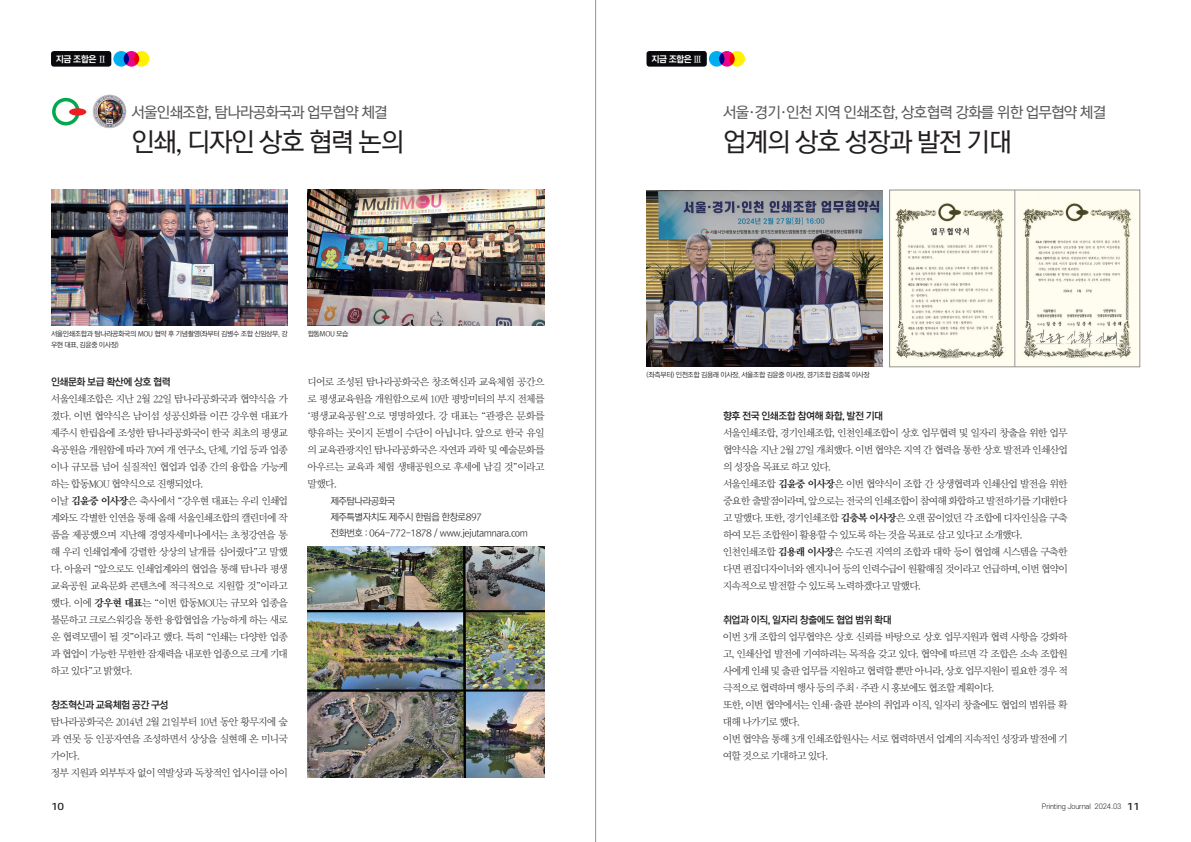
<style>
.page{position:relative;width:1191px;height:842px;background:#fff}
.page>*{position:absolute;margin:0;border:0;box-sizing:border-box;transform-origin:0 0}
.t1{font:26px "Rix M Go PM";letter-spacing:-.05em;color:#231f20}
.t2{font:15px "Rix M Go PM";letter-spacing:-.05em;color:#57585a}
.t3{font:10px/17px "Rix Mj L";letter-spacing:-.065em;color:#231f20;scale:1.05 1}
.t4{font:10px "Rix M Go PB";letter-spacing:-.05em;color:#231f20}
.t5{font:9.5px/16px "Rix M Go PL";letter-spacing:-.05em;color:#231f20}
.t6{font:9px "Rix M Go PEB";letter-spacing:-.05em;color:#fff}
.t7{font:500 9px "S Core Dream 5";color:#231f20;scale:1.2 1}
.t8{font:7px/11px "Rix M Go PR";letter-spacing:-.05em;color:#231f20}
.t9{font:300 7px "S Core Dream 3";letter-spacing:-.02em;color:#231f20}
.s1{font-family:"Rix Mj EB"}
.s2{font-size:9.6px}
.s3{font-family:"Gulim"}
.s4{font-family:"S Core Dream 5";font-weight:500;font-size:9px}
</style>
<div class="page">
<hr style="left:595px;top:0;width:1px;height:842px;background:#939598">
<div style="left:646px;top:51px;width:61px;height:16px;background:#08080d;border-radius:3px"></div>
<div style="left:51px;top:51px;width:60px;height:16px;background:#08080d;border-radius:3px"></div>
<div style="left:709px;top:51px;width:15px;height:16px;background:#00aeef;border-radius:50%"></div>
<svg style="left:719px;top:51px;width:15px;height:16px"></svg>
<svg style="left:729px;top:51px;width:16px;height:16px"></svg>
<svg style="left:113px;top:51px;width:16px;height:16px"></svg>
<svg style="left:124px;top:51px;width:15px;height:16px"></svg>
<svg style="left:134px;top:51px;width:15px;height:16px"></svg>
<img style="left:646px;top:191px;width:236px;height:176px">
<img style="left:51px;top:190px;width:237px;height:136px">
<img style="left:308px;top:190px;width:236px;height:136px">
<img style="left:308px;top:547px;width:236px;height:231px">
<img style="left:92px;top:94px;width:35px;height:35px">
<svg style="left:52px;top:98px;width:28px;height:27px"></svg>
<div style="left:69px;top:108px;width:17px;height:8px;background:#ee1d23;border-radius:50%"></div>
<svg style="left:889px;top:190px;width:251px;height:177px;fill:#fffdf0"></svg>
<hr style="left:1014px;top:190px;width:1px;height:177px;background:#939598">
<p class="t6" style="left:56px;top:54px;width:52px">지금 조합은 <span class="s1">Ⅱ</span></p>
<p class="t6" style="left:651px;top:54px;width:52px">지금 조합은 <span class="s1">Ⅲ</span></p>
<h2 class="t2" style="left:131px;top:104px;width:258px">서울인쇄조합, 탐나라공화국과 업무협약 체결</h2>
<h1 class="t1" style="left:131px;top:128px;width:274px">인쇄, 디자인 상호 협력 논의</h1>
<h2 class="t2" style="left:723px;top:104px;width:384px">서울·경기·인천 지역 인쇄조합, 상호협력 강화를 위한 업무협약 체결</h2>
<h1 class="t1" style="left:723px;top:128px;width:290px">업계의 상호 성장과 발전 기대</h1>
<p class="t8" style="left:51px;top:328px;width:238px">서울인쇄조합과 탐나라공화국의 MOU 협약 후 기념촬영(좌부터 김병수 조합 신임상무, 강 우현 대표, 김윤중 이사장)</p>
<p class="t8" style="left:308px;top:328px;width:42px">합동MOU 모습</p>
<p class="t4" style="left:51px;top:377px;width:121px">인쇄문화 보급 확산에 상호 협력</p>
<p class="t3" style="left:51px;top:390px;width:227px">서울인쇄조합은 지난 <span class="s2">2</span>월 <span class="s2">22</span>일 탐나라공화국과 협약식을 가 졌다<span class="s2">.</span> 이번 협약식은 남이섬 성공신화를 이끈 강우현 대표가 제주시 한립읍에 조성한 탐나라공화국이 한국 최초의 평생교 육공원을 개원함에 따라 <span class="s2">70</span>여 개 연구소<span class="s2">,</span> 단체<span class="s2">,</span> 기업 등과 업종 이나 규모를 넘어 실질적인 협업과 업종 간의 융합을 가능케 하는 합동<span class="s2">MOU</span> 협약식으로 진행되었다<span class="s2">.<br></span>이날 <span class="s1">김윤중 이사장</span>은 축사에서 <span class="s3">“</span>강우현 대표는 우리 인쇄업 계와도 각별한 인연을 통해 올해 서울인쇄조합의 캘린더에 작 품을 제공했으며 지난해 경영자세미나에서는 초청강연을 통 해 우리 인쇄업계에 강렬한 상상의 날개를 심어줬다<span class="s3">”</span>고 말했 다<span class="s2">.</span> 아울러 <span class="s3">“</span>앞으로도 인쇄업계와의 협업을 통해 탐나라 평생 교육공원 교육문화 콘텐츠에 적극적으로 지원할 것<span class="s3">”</span>이라고 했다<span class="s2">.</span> 이에 <span class="s1">강우현 대표</span>는 <span class="s3">“</span>이번 합동<span class="s2">MOU</span>는 규모와 업종을 불문하고 크로스워킹을 통한 융합협업을 가능하게 하는 새로 운 협력모델이 될 것<span class="s3">”</span>이라고 했다<span class="s2">.</span> 특히 <span class="s3">“</span>인쇄는 다양한 업종 과 협업이 가능한 무한한 잠재력을 내포한 업종으로 크게 기대 하고 있다<span class="s3">”</span>고 밝혔다<span class="s2">.</span></p>
<p class="t4" style="left:51px;top:700px;width:119px">창조혁신과 교육체험 공간 구성</p>
<p class="t3" style="left:51px;top:713px;width:227px">탐나라공화국은 <span class="s2">2014</span>년 <span class="s2">2</span>월 <span class="s2">21</span>일부터 <span class="s2">10</span>년 동안 황무지에 숲 과 연못 등 인공자연을 조성하면서 상상을 실현해 온 미니국 가이다<span class="s2">.<br></span>정부 지원과 외부투자 없이 역발상과 독창적인 업사이클 아이</p>
<p class="t3" style="left:307px;top:373px;width:227px;text-align:justify">디어로 조성된 탐나라공화국은 창조혁신과 교육체험 공간으 로 평생교육원을 개원함으로써 <span class="s2">10</span>만 평방미터의 부지 전체를 <span class="s3">‘</span>평생교육공원<span class="s3">’</span>으로 명명하였다<span class="s2">.</span> 강 대표는 <span class="s3">“</span>관광은 문화를 향유하는 곳이지 돈벌이 수단이 아닙니다<span class="s2">.</span> 앞으로 한국 유일 의 교육관광지인 탐나라공화국은 자연과 과학 및 예술문화를 아우르는 교육과 체험 생태공원으로 후세에 남길 것<span class="s3">”</span>이라고 말했다<span class="s2">.</span></p>
<p class="t5" style="left:330px;top:493px;width:199px">제주탐나라공화국<br>제주특별자치도 제주시 한림읍 한창로897<br>전화번호 : 064-772-1878 / www.jejutamnara.com</p>
<p class="t8" style="left:646px;top:369px;width:225px">(좌측부터) 인천조합 김용래 이사장, 서울조합 김윤중 이사장, 경기조합 김충복 이사장</p>
<p class="t4" style="left:723px;top:410px;width:162px">향후 전국 인쇄조합 참여해 화합, 발전 기대</p>
<p class="t3" style="left:723px;top:424px;width:330px">서울인쇄조합<span class="s2">,</span> 경기인쇄조합<span class="s2">,</span> 인천인쇄조합이 상호 업무협력 및 일자리 창출을 위한 업무 협약식을 지난 <span class="s2">2</span>월 <span class="s2">27</span>일 개최했다<span class="s2">.</span> 이번 협약은 지역 간 협력을 통한 상호 발전과 인쇄산업 의 성장을 목표로 하고 있다<span class="s2">.<br></span>서울인쇄조합 <span class="s1">김윤중 이사장</span>은 이번 협약식이 조합 간 상생협력과 인쇄산업 발전을 위한 중요한 출발점이라며<span class="s2">,</span> 앞으로는 전국의 인쇄조합이 참여해 화합하고 발전하기를 기대한다 고 말했다<span class="s2">.</span> 또한<span class="s2">,</span> 경기인쇄조합 <span class="s1">김충복 이사장</span>은 오랜 꿈이었던 각 조합에 디자인실을 구축 하여 모든 조합원이 활용할 수 있도록 하는 것을 목표로 삼고 있다고 소개했다<span class="s2">. </span>인천인쇄조합 <span class="s1">김용래 이사장</span>은 수도권 지역의 조합과 대학 등이 협업해 시스템을 구축한 다면 편집디자이너와 엔지니어 등의 인력수급이 원활해질 것이라고 언급하며<span class="s2">,</span> 이번 협약이 지속적으로 발전할 수 있도록 노력하겠다고 말했다<span class="s2">.</span></p>
<p class="t4" style="left:723px;top:614px;width:170px">취업과 이직, 일자리 창출에도 협업 범위 확대</p>
<p class="t3" style="left:723px;top:628px;width:330px">이번 <span class="s2">3</span>개 조합의 업무협약은 상호 신뢰를 바탕으로 상호 업무지원과 협력 사항을 강화하 고<span class="s2">,</span> 인쇄산업 발전에 기여하려는 목적을 갖고 있다<span class="s2">.</span> 협약에 따르면 각 조합은 소속 조합원 사에게 인쇄 및 출판 업무를 지원하고 협력할 뿐만 아니라<span class="s2">,</span> 상호 업무지원이 필요한 경우 적 극적으로 협력하며 행사 등의 주최<span class="s2">·</span>주관 시 홍보에도 협조할 계획이다<span class="s2">.<br></span>또한<span class="s2">,</span> 이번 협약에서는 인쇄<span class="s2">·</span>출판 분야의 취업과 이직<span class="s2">,</span> 일자리 창출에도 협업의 범위를 확 대해 나가기로 했다<span class="s2">.<br></span>이번 협약을 통해 <span class="s2">3</span>개 인쇄조합원사는 서로 협력하면서 업계의 지속적인 성장과 발전에 기 여할 것으로 기대하고 있다<span class="s2">.</span></p>
<p class="t7" style="left:51px;top:800px;width:12px">10</p>
<p class="t9" style="left:1042px;top:802px;width:99px">Printing Journal 2024.03 <span class="s4">11</span></p>
</div>
